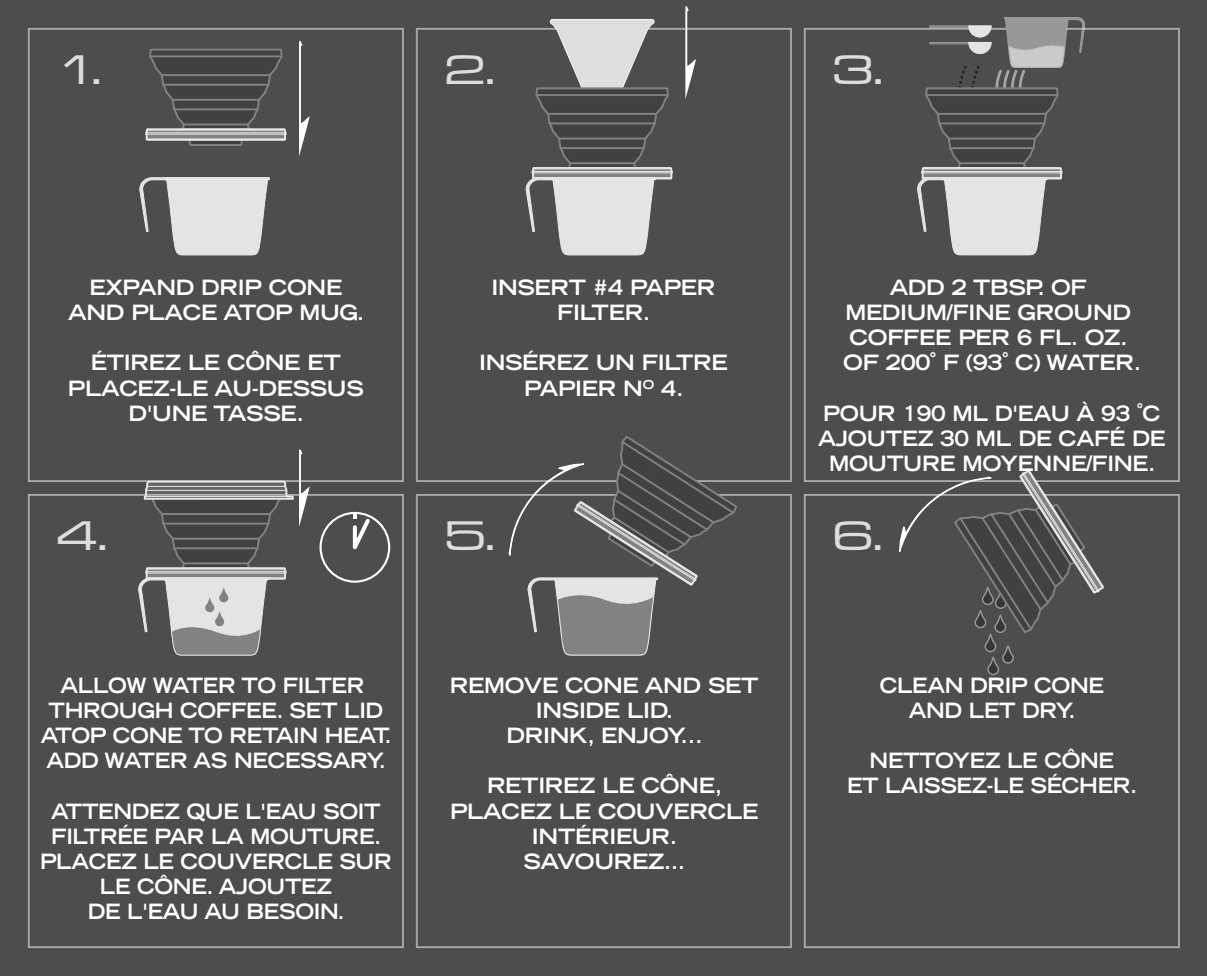
<style>
.page{position:relative;width:1207px;height:976px;background:#fff}
.page>*{position:absolute;margin:0;border:0;box-sizing:border-box;transform-origin:0 0}
.t1{font:43.2px "Microgramma D Medi Exte";color:#dcddde;scale:1.15 1}
.t2{font:700 expanded 20.8px/25.2px "Trade Gothic LH";letter-spacing:-.015em;color:#fff;text-align:center}
.t3{font:700 expanded 20.8px/25.2px "Trade Gothic LH";letter-spacing:-.015em;color:#fff;text-align:center;scale:.95 1}
</style>
<div class="page">
<div style="left:0;top:0;width:1207px;height:975px;background:#4d4d4f"></div>
<div style="left:804px;top:494px;width:376px;height:454px;border:2px solid #a7a9ac"></div>
<svg style="left:803px;top:28px;width:377px;height:454px"></svg>
<div style="left:416px;top:494px;width:376px;height:454px;border:2px solid #a7a9ac"></div>
<div style="left:416px;top:28px;width:376px;height:454px;border:2px solid #a7a9ac"></div>
<div style="left:28px;top:494px;width:376px;height:454px;border:2px solid #a7a9ac"></div>
<div style="left:28px;top:28px;width:376px;height:454px;border:2px solid #a7a9ac"></div>
<svg style="left:898px;top:468px;width:207px;height:207px"></svg>
<svg style="left:508px;top:436px;width:231px;height:219px"></svg>
<div style="left:319px;top:512px;width:71px;height:70px;border:2px solid #fff;border-radius:50%"></div>
<svg style="left:351px;top:513px;width:22px;height:37px"></svg>
<svg style="left:917px;top:17px;width:168px;height:238px"></svg>
<svg style="left:299px;top:41px;width:11px;height:115px"></svg>
<svg style="left:140px;top:178px;width:129px;height:77px"></svg>
<svg style="left:145px;top:48px;width:142px;height:98px"></svg>
<hr style="left:150px;top:55px;width:132px;height:2px;background:#808285">
<hr style="left:162px;top:74px;width:108px;height:2px;background:#808285">
<hr style="left:163px;top:84px;width:106px;height:2px;background:#808285">
<hr style="left:173px;top:99px;width:86px;height:2px;background:#808285">
<hr style="left:174px;top:108px;width:84px;height:2px;background:#808285">
<hr style="left:184px;top:123px;width:64px;height:2px;background:#808285">
<hr style="left:146px;top:132px;width:139px;height:1px;background:#e8e8e9">
<hr style="left:146px;top:133px;width:139px;height:2px;background:#e8e8e9">
<hr style="left:147px;top:138px;width:138px;height:2px;background:#e8e8e9">
<hr style="left:147px;top:129px;width:138px;height:2px;background:#e8e8e9">
<svg style="left:685px;top:6px;width:11px;height:93px"></svg>
<svg style="left:526px;top:19px;width:148px;height:236px"></svg>
<svg style="left:138px;top:449px;width:172px;height:206px"></svg>
<h1 class="t1" style="left:56px;top:42px;width:42px">1.</h1>
<h1 class="t1" style="left:444px;top:42px;width:46px">2.</h1>
<h1 class="t1" style="left:832px;top:42px;width:46px">3.</h1>
<p class="t2" style="left:68px;top:274px;width:297px">EXPAND DRIP CONE<br>AND PLACE ATOP MUG.</p>
<p class="t2" style="left:68px;top:350px;width:297px">ÉTIREZ LE CÔNE ET<br>PLACEZ-LE AU-DESSUS<br>D'UNE TASSE.</p>
<h1 class="t1" style="left:56px;top:508px;width:47px">4.</h1>
<p class="t3" style="left:41px;top:672px;width:371px">ALLOW WATER TO FILTER<br>THROUGH COFFEE. SET LID<br>ATOP CONE TO RETAIN HEAT.<br>ADD WATER AS NECESSARY.</p>
<p class="t3" style="left:40px;top:798px;width:372px">ATTENDEZ QUE L'EAU SOIT<br>FILTRÉE PAR LA MOUTURE.<br>PLACEZ LE COUVERCLE SUR<br>LE CÔNE. AJOUTEZ<br>DE L'EAU AU BESOIN.</p>
<p class="t2" style="left:491px;top:274px;width:226px">INSERT #4 PAPER<br>FILTER.</p>
<p class="t2" style="left:479px;top:350px;width:250px">INSÉREZ UN FILTRE<br>PAPIER N<sup>O</sup> 4.</p>
<h1 class="t1" style="left:444px;top:508px;width:46px">5.</h1>
<p class="t2" style="left:450px;top:672px;width:310px">REMOVE CONE AND SET<br>INSIDE LID.<br>DRINK, ENJOY...</p>
<p class="t2" style="left:450px;top:772px;width:310px">RETIREZ LE CÔNE,<br>PLACEZ LE COUVERCLE<br>INTÉRIEUR.<br>SAVOUREZ…</p>
<p class="t2" style="left:843px;top:274px;width:299px">ADD 2 TBSP. OF<br>MEDIUM/FINE GROUND<br>COFFEE PER 6 FL. OZ.<br>OF 200˚ F (93˚ C) WATER.</p>
<p class="t2" style="left:818px;top:400px;width:349px">POUR 190 ML D'EAU À 93 ˚C<br>AJOUTEZ 30 ML DE CAFÉ DE<br>MOUTURE MOYENNE/FINE.</p>
<h1 class="t1" style="left:832px;top:508px;width:46px">6.</h1>
<p class="t3" style="left:879px;top:672px;width:238px">CLEAN DRIP CONE<br>AND LET DRY.</p>
<p class="t3" style="left:847px;top:747px;width:307px">NETTOYEZ LE CÔNE<br>ET LAISSEZ-LE SÉCHER.</p>
</div>
